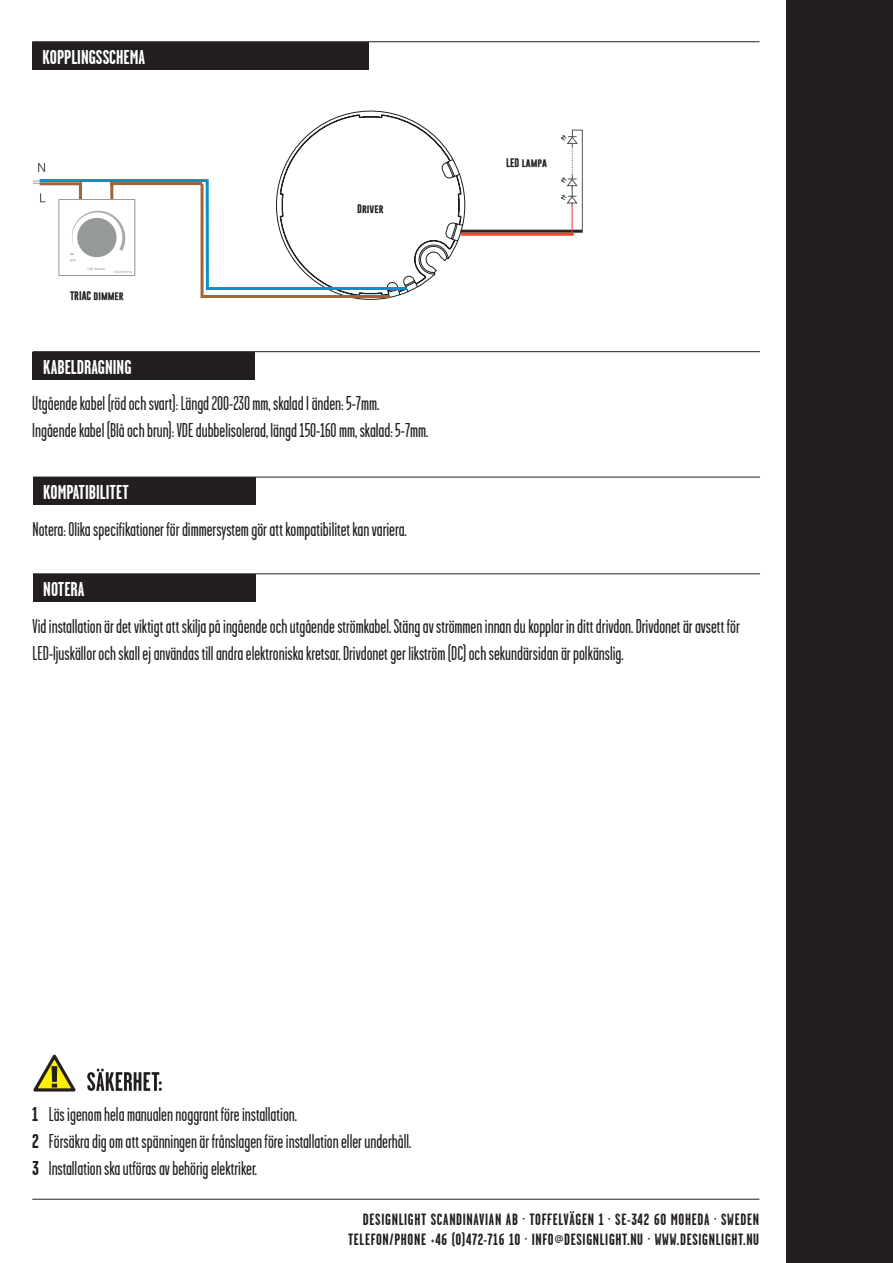
<style>
.page{position:relative;width:893px;height:1263px;background:#fff}
.page>*{position:absolute;margin:0;border:0;box-sizing:border-box;transform-origin:0 0}
.t1{font:20.1px/27px "Garage Gothic";color:#231f20}
.t2{font:700 20.1px "Garage Gothic";color:#fff}
.t3{font:700 16.35px/19.6px "Garage Gothic";letter-spacing:.04em;color:#231f20;text-align:right}
.t4{font:700 9px "Gobold";color:#231f20}
.s1{font-weight:700}
</style>
<div class="page">
<div style="left:787px;top:0;width:106px;height:1263px;background:#231f20"></div>
<hr style="left:32px;top:1199px;width:727px;height:1px;background:#231f20">
<hr style="left:32px;top:41px;width:727px;height:1px;background:#231f20">
<div style="left:32px;top:42px;width:337px;height:28px;background:#231f20"></div>
<hr style="left:33px;top:351px;width:727px;height:1px;background:#231f20">
<div style="left:33px;top:352px;width:222px;height:28px;background:#231f20"></div>
<hr style="left:33px;top:477px;width:727px;height:1px;background:#231f20">
<hr style="left:33px;top:573px;width:727px;height:1px;background:#231f20">
<div style="left:33px;top:477px;width:222px;height:28px;background:#231f20"></div>
<div style="left:33px;top:574px;width:222px;height:28px;background:#231f20"></div>
<svg style="left:33px;top:1054px;width:43px;height:38px"></svg>
<svg style="left:87px;top:1068px;width:75px;height:23px"></svg>
<svg style="left:33px;top:110px;width:433px;height:190px"></svg>
<hr style="left:461px;top:230px;width:121px;height:3px;background:#2b2225">
<hr style="left:461px;top:233px;width:113px;height:3px;background:#f04b24">
<svg style="left:561px;top:129px;width:22px;height:106px"></svg>
<p class="t2" style="left:43px;top:46px;width:104px">KOPPLINGSSCHEMA</p>
<p class="t4" style="left:70px;top:290px;width:55px">TRIAC dimmer</p>
<p class="t4" style="left:357px;top:203px;width:28px">Driver</p>
<p class="t2" style="left:43px;top:356px;width:90px">KABELDRAGNING</p>
<p class="t1" style="left:32px;top:390px;width:397px">Utgående kabel (röd och svart): Längd 200-230 mm, skalad I änden: 5-7mm.<br>Ingående kabel (Blå och brun): VDE dubbelisolerad, längd 150-160 mm, skalad: 5-7mm.</p>
<p class="t2" style="left:43px;top:482px;width:87px">KOMPATIBILITET</p>
<p class="t1" style="left:33px;top:516px;width:376px">Notera: Olika specifikationer för dimmersystem gör att kompatibilitet kan variera.</p>
<p class="t2" style="left:43px;top:578px;width:43px">NOTERA</p>
<p class="t4" style="left:506px;top:157px;width:42px">LED lampa</p>
<p class="t1" style="left:33px;top:612px;width:709px">Vid installation är det viktigt att skilja på ingående och utgående strömkabel. Stäng av strömmen innan du kopplar in ditt drivdon. Drivdonet är avsett för<br>LED-ljuskällor och skall ej användas till andra elektroniska kretsar. Drivdonet ger likström (DC) och sekundärsidan är polkänslig.</p>
<p class="t1" style="left:32px;top:1101px;width:380px"><span class="s1">1</span> Läs igenom hela manualen noggrant före installation.<br><span class="s1">2</span> Försäkra dig om att spänningen är frånslagen före installation eller underhåll.<br><span class="s1">3</span> Installation ska utföras av behörig elektriker.</p>
<p class="t3" style="left:348px;top:1210px;width:413px">DESIGNLIGHT SCANDINAVIAN AB · TOFFELVÄGEN 1 · SE-342 60 MOHEDA · SWEDEN<br>TELEFON/PHONE +46 (0)472-716 10 · INFO@DESIGNLIGHT.NU · WWW.DESIGNLIGHT.NU</p>
</div>
